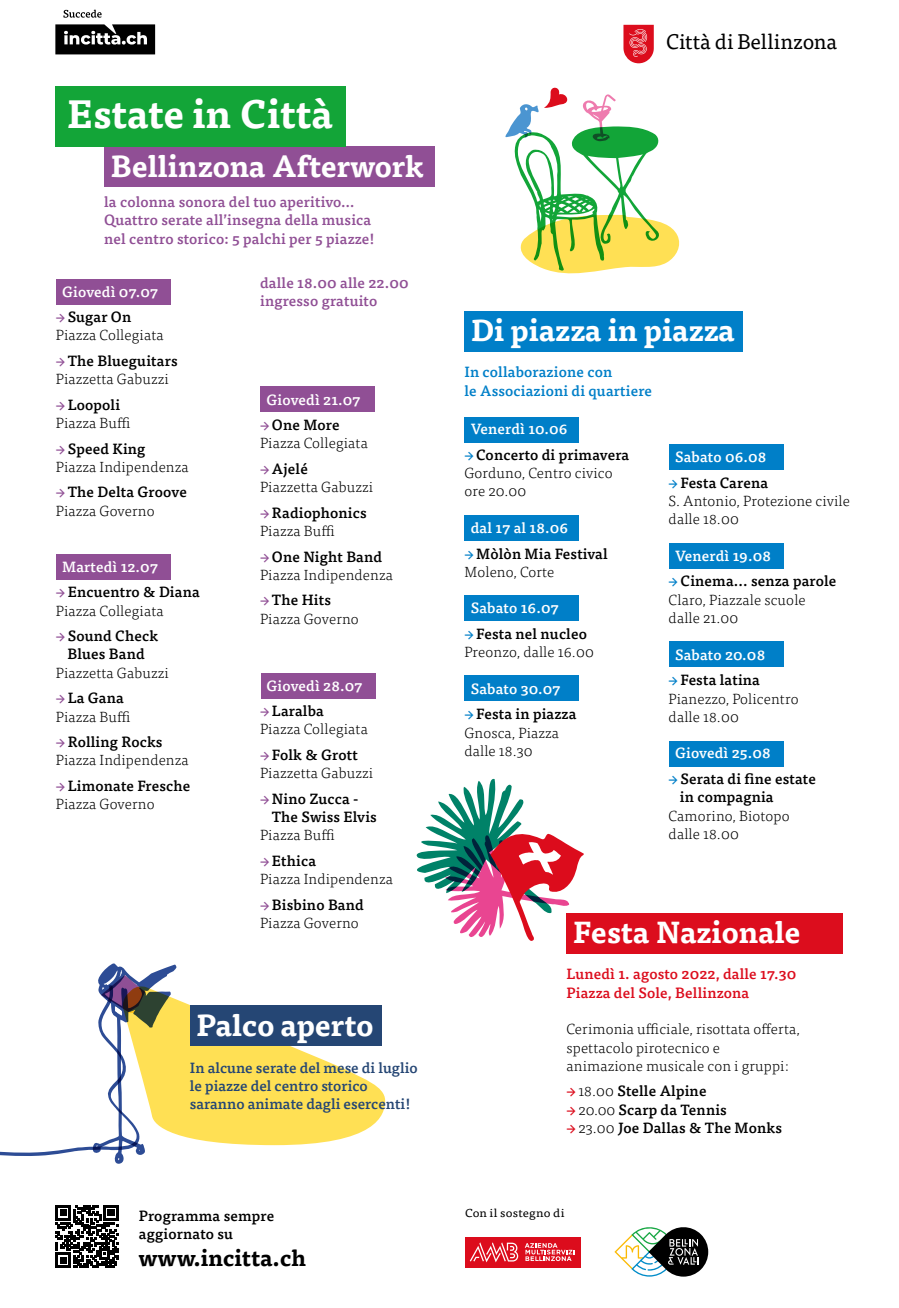
<style>
.page{position:relative;width:899px;height:1308px;background:#fff}
.page>*{position:absolute;margin:0;border:0;box-sizing:border-box;transform-origin:0 0}
.t1{font:700 39px "Tisa OT";color:#fff}
.t2{font:700 30px "Tisa OT";color:#fff}
.t3{font:700 22.5px "Tisa OT";color:#000}
.t4{font:21.15px "Tisa OT";letter-spacing:-.005em;color:#000}
.t5{font:300 14.7px/18.3px "Tisa OT";letter-spacing:.01em;color:#000}
.t6{font:500 14.7px/18.3px "Tisa OT";letter-spacing:.01em;color:#000}
.t7{font:500 14.7px "Tisa OT";letter-spacing:.01em;color:#fff}
.t8{font:500 14.7px/18.3px "Tisa OT";letter-spacing:.01em;color:#904f95}
.t9{font:500 14.7px/18.3px "Tisa OT";color:#254674}
.t10{font:500 14.7px/18.3px "Tisa OT";letter-spacing:.01em;color:#dc0d1d}
.t11{font:500 14.7px/18.3px "Tisa OT";letter-spacing:.01em;color:#007fc8}
.t12{font:11.55px "Tisa OT";letter-spacing:.015em;color:#000;scale:1.07 1}
.s1{font-family:"Tisa Sans OT";font-weight:400;color:#904f95}
.s2{font-weight:500}
.s3{font-weight:300}
.s4{font-family:"Tisa Sans OT";font-weight:400;color:#007fc8}
.s5{font-family:"Tisa Sans OT";font-weight:400;color:#dc0d1d}
</style>
<div class="page">
<div style="left:668px;top:543px;width:115px;height:26px;background:#007fc8"></div>
<div style="left:668px;top:641px;width:115px;height:25px;background:#007fc8"></div>
<div style="left:668px;top:741px;width:115px;height:25px;background:#007fc8"></div>
<div style="left:668px;top:445px;width:115px;height:25px;background:#007fc8"></div>
<div style="left:464px;top:417px;width:115px;height:25px;background:#007fc8"></div>
<div style="left:464px;top:515px;width:115px;height:26px;background:#007fc8"></div>
<div style="left:464px;top:595px;width:115px;height:25px;background:#007fc8"></div>
<div style="left:464px;top:675px;width:115px;height:26px;background:#007fc8"></div>
<div style="left:104px;top:146px;width:330px;height:41px;background:#904f95"></div>
<div style="left:464px;top:311px;width:278px;height:41px;background:#007fc8"></div>
<div style="left:566px;top:913px;width:276px;height:40px;background:#dc0d1d"></div>
<div style="left:55px;top:86px;width:291px;height:60px;background:#13a538"></div>
<svg style="left:623px;top:25px;width:30px;height:38px"></svg>
<svg style="left:55px;top:24px;width:100px;height:30px;background:#323232"></svg>
<svg style="left:63px;top:10px;width:39px;height:8px"></svg>
<div style="left:465px;top:1236px;width:115px;height:31px;background:#dc0c1c"></div>
<svg style="left:524px;top:1243px;width:50px;height:18px"></svg>
<svg style="left:469px;top:1242px;width:49px;height:20px"></svg>
<svg style="left:614px;top:1227px;width:94px;height:49px"></svg>
<svg style="left:0;top:963px;width:385px;height:200px"></svg>
<svg style="left:505px;top:87px;width:174px;height:186px"></svg>
<svg style="left:56px;top:1205px;width:62px;height:62px"></svg>
<div style="left:56px;top:279px;width:115px;height:26px;background:#904f95"></div>
<div style="left:260px;top:386px;width:115px;height:26px;background:#904f95"></div>
<div style="left:56px;top:554px;width:115px;height:26px;background:#904f95"></div>
<div style="left:260px;top:673px;width:115px;height:26px;background:#904f95"></div>
<div style="left:190px;top:1005px;width:192px;height:40px;background:#254674"></div>
<svg style="left:416px;top:778px;width:168px;height:163px"></svg>
<h1 class="t1" style="left:67px;top:89px;width:267px">Estate in Città</h1>
<h2 class="t2" style="left:110px;top:147px;width:314px">Bellinzona Afterwork</h2>
<p class="t8" style="left:104px;top:193px;width:272px">la colonna sonora del tuo aperitivo…<br>Quattro serate all’insegna della musica nel centro storico: 5 palchi per 5 piazze!</p>
<p class="t7" style="left:62px;top:282px;width:97px">Giovedì 07.07</p>
<p class="t5" style="left:56px;top:308px;width:109px"><span class="s1">→</span> <span class="s2">Sugar On<br></span>Piazza Collegiata</p>
<p class="t5" style="left:56px;top:352px;width:123px"><span class="s1">→</span> <span class="s2">The Blueguitars<br></span>Piazzetta Gabuzzi</p>
<p class="t5" style="left:56px;top:396px;width:76px"><span class="s1">→</span> <span class="s2">Loopoli<br></span>Piazza Buffi</p>
<p class="t5" style="left:56px;top:439px;width:134px"><span class="s1">→</span> <span class="s2">Speed King<br></span>Piazza Indipendenza</p>
<p class="t6" style="left:56px;top:483px;width:132px"><span class="s1">→</span> The Delta Groove<br><span class="s3">Piazza Governo</span></p>
<p class="t7" style="left:62px;top:557px;width:97px">Martedì 12.07</p>
<p class="t5" style="left:56px;top:583px;width:145px"><span class="s1">→</span> <span class="s2">Encuentro &amp; Diana<br></span>Piazza Collegiata</p>
<p class="t6" style="left:56px;top:627px;width:104px;text-align:center"><span class="s1">→</span> Sound Check<br>Blues Band</p>
<p class="t5" style="left:56px;top:663px;width:114px">Piazzetta Gabuzzi</p>
<p class="t5" style="left:56px;top:689px;width:76px"><span class="s1">→</span> <span class="s2">La Gana<br></span>Piazza Buffi</p>
<p class="t5" style="left:56px;top:733px;width:134px"><span class="s1">→</span> <span class="s2">Rolling Rocks<br></span>Piazza Indipendenza</p>
<p class="t6" style="left:56px;top:777px;width:136px"><span class="s1">→</span> Limonate Fresche<br><span class="s3">Piazza Governo</span></p>
<p class="t8" style="left:260px;top:274px;width:150px">dalle 18.00 alle 22.00 ingresso gratuito</p>
<p class="t7" style="left:266px;top:390px;width:95px">Giovedì 21.07</p>
<p class="t5" style="left:260px;top:416px;width:109px"><span class="s1">→</span> <span class="s2">One More<br></span>Piazza Collegiata</p>
<p class="t5" style="left:260px;top:460px;width:114px"><span class="s1">→</span> <span class="s2">Ajelé<br></span>Piazzetta Gabuzzi</p>
<p class="t6" style="left:260px;top:504px;width:108px"><span class="s1">→</span> Radiophonics<br><span class="s3">Piazza Buffi</span></p>
<p class="t5" style="left:260px;top:547px;width:134px"><span class="s1">→</span> <span class="s2">One Night Band<br></span>Piazza Indipendenza</p>
<p class="t5" style="left:260px;top:591px;width:100px"><span class="s1">→</span> <span class="s2">The Hits<br></span>Piazza Governo</p>
<p class="t7" style="left:266px;top:676px;width:97px">Giovedì 28.07</p>
<p class="t5" style="left:260px;top:702px;width:109px"><span class="s1">→</span> <span class="s2">Laralba<br></span>Piazza Collegiata</p>
<p class="t5" style="left:260px;top:746px;width:114px"><span class="s1">→</span> <span class="s2">Folk &amp; Grott<br></span>Piazzetta Gabuzzi</p>
<p class="t6" style="left:271px;top:789px;width:107px;text-indent:-12px"><span class="s1">→</span> Nino Zucca -<br>The Swiss Elvis</p>
<p class="t5" style="left:260px;top:826px;width:76px">Piazza Buffi</p>
<p class="t5" style="left:260px;top:852px;width:134px"><span class="s1">→</span> <span class="s2">Ethica<br></span>Piazza Indipendenza</p>
<p class="t5" style="left:260px;top:895px;width:105px"><span class="s1">→</span> <span class="s2">Bisbino Band<br></span>Piazza Governo</p>
<h2 class="t2" style="left:196px;top:1006px;width:179px">Palco aperto</h2>
<p class="t9" style="left:190px;top:1058px;width:229px">In alcune serate del mese di luglio le piazze del centro storico saranno animate dagli esercenti!</p>
<p class="t6" style="left:139px;top:1207px;width:137px">Programma sempre aggiornato su</p>
<h3 class="t3" style="left:139px;top:1244px;width:169px">www.incitta.ch</h3>
<h3 class="t4" style="left:666px;top:29px;width:172px">Città di Bellinzona</h3>
<h2 class="t2" style="left:470px;top:311px;width:265px">Di piazza in piazza</h2>
<p class="t11" style="left:464px;top:363px;width:189px">In collaborazione con<br>le Associazioni di quartiere</p>
<p class="t7" style="left:470px;top:420px;width:98px">Venerdì 10.06</p>
<p class="t5" style="left:464px;top:446px;width:166px"><span class="s4">→</span> <span class="s2">Concerto di primavera<br></span>Gorduno, Centro civico ore 20.00</p>
<p class="t7" style="left:470px;top:519px;width:99px">dal 17 al 18.06</p>
<p class="t6" style="left:464px;top:544px;width:145px"><span class="s4">→</span> Mòlòn Mia Festival<br><span class="s3">Moleno, Corte</span></p>
<p class="t7" style="left:470px;top:599px;width:89px">Sabato 16.07</p>
<p class="t5" style="left:464px;top:625px;width:131px"><span class="s4">→</span> <span class="s2">Festa nel nucleo<br></span>Preonzo, dalle 16.00</p>
<p class="t7" style="left:470px;top:680px;width:91px">Sabato 30.07</p>
<p class="t5" style="left:464px;top:705px;width:113px"><span class="s4">→</span> <span class="s2">Festa in piazza<br></span>Gnosca, Piazza dalle 18.30</p>
<p class="t7" style="left:674px;top:448px;width:93px">Sabato 06.08</p>
<p class="t5" style="left:668px;top:474px;width:183px"><span class="s4">→</span> <span class="s2">Festa Carena<br></span>S. Antonio, Protezione civile dalle 18.00</p>
<p class="t7" style="left:674px;top:547px;width:97px">Venerdì 19.08</p>
<p class="t5" style="left:668px;top:572px;width:169px"><span class="s4">→</span> <span class="s2">Cinema... senza parole<br></span>Claro, Piazzale scuole dalle 21.00</p>
<p class="t7" style="left:674px;top:645px;width:92px">Sabato 20.08</p>
<p class="t5" style="left:668px;top:671px;width:131px"><span class="s4">→</span> <span class="s2">Festa latina<br></span>Pianezzo, Policentro dalle 18.00</p>
<p class="t7" style="left:674px;top:744px;width:97px">Giovedì 25.08</p>
<p class="t6" style="left:679px;top:770px;width:137px;text-indent:-11px"><span class="s4">→</span> Serata di fine estate in compagnia</p>
<p class="t5" style="left:668px;top:806px;width:122px">Camorino, Biotopo dalle 18.00</p>
<h2 class="t2" style="left:572px;top:913px;width:229px">Festa Nazionale</h2>
<p class="t10" style="left:566px;top:965px;width:231px">Lunedì 1. agosto 2022, dalle 17.30<br>Piazza del Sole, Bellinzona</p>
<p class="t5" style="left:566px;top:1020px;width:235px">Cerimonia ufficiale, risottata offerta, spettacolo pirotecnico e animazione musicale con i gruppi:</p>
<p class="t6" style="left:566px;top:1082px;width:141px"><span class="s5">→</span> <span class="s3">18.00</span> Stelle Alpine</p>
<p class="t6" style="left:566px;top:1100px;width:162px"><span class="s5">→</span> <span class="s3">20.00</span> Scarp da Tennis</p>
<p class="t6" style="left:566px;top:1119px;width:217px"><span class="s5">→</span> <span class="s3">23.00</span> Joe Dallas &amp; The Monks</p>
<p class="t12" style="left:465px;top:1206px;width:94px">Con il sostegno di</p>
</div>
